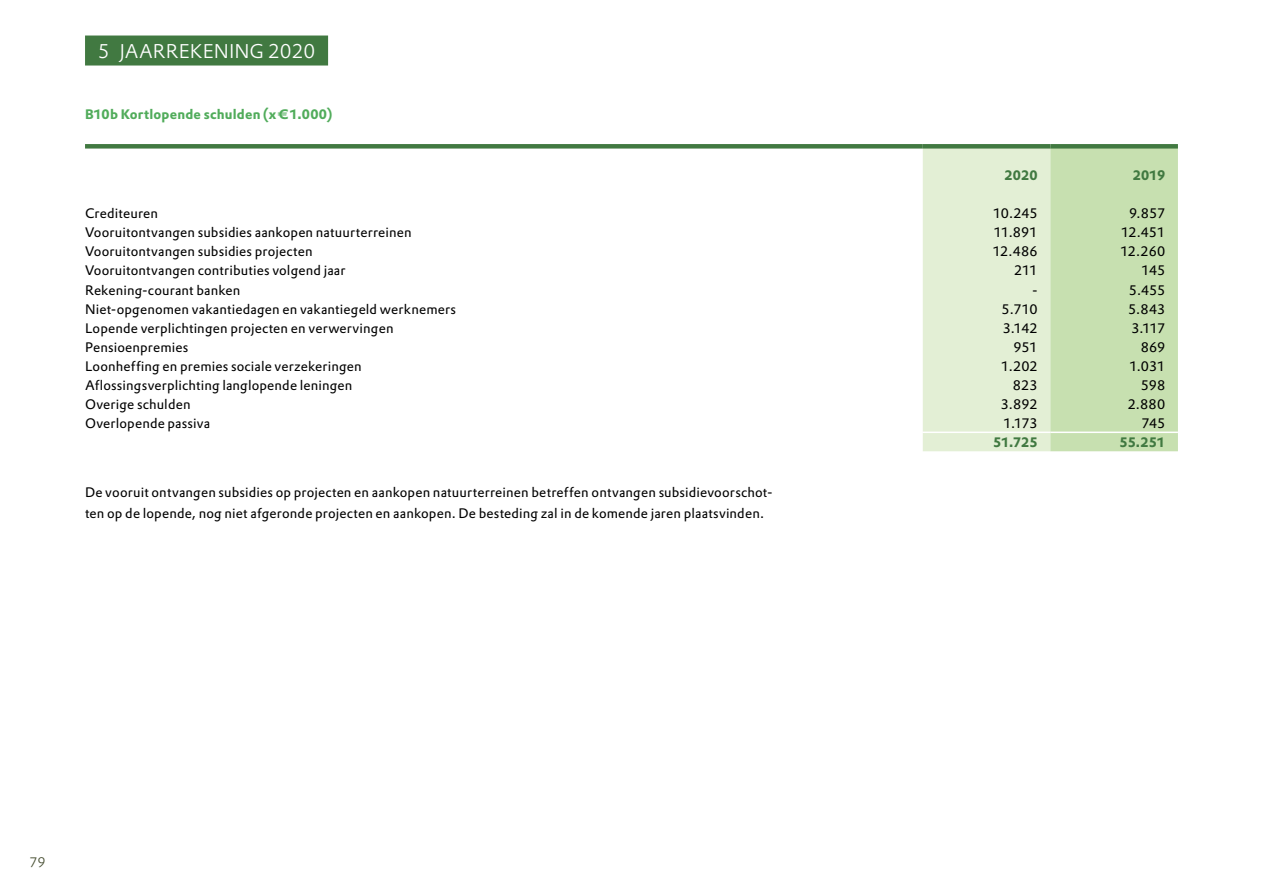
<style>
.page{position:relative;width:1263px;height:893px;background:#fff}
.page>*{position:absolute;margin:0;border:0;box-sizing:border-box;transform-origin:0 0}
.t1{font:300 19.5px "DTL Prokyon TOT";color:#fff}
.tabel_links{font:13.5px "DTL Prokyon TOT";letter-spacing:.01em;color:#000}
._03_Platte_tekst_2ko{font:13.5px/21px "DTL Prokyon TOT";letter-spacing:.01em;color:#000}
._02_Titel_tabel{font:700 13.5px "DTL Prokyon TOT";letter-spacing:.015em;color:#51ac5b}
._04_Tabel_groen_vet{font:700 13.5px "DTL Prokyon TOT";color:#417941}
.t2{font:300 13.5px "DTL Prokyon TOT";color:#464e31}
</style>
<div class="page">
<div style="left:85px;top:36px;width:243px;height:30px;background:#417941"></div>
<svg style="left:923px;top:149px;width:255px;height:302px"></svg>
<div style="left:85px;top:144px;width:838px;height:5px;background:#417941"></div>
<div style="left:923px;top:144px;width:127px;height:5px;background:#417941"></div>
<div style="left:1050px;top:144px;width:128px;height:5px;background:#417941"></div>
<hr style="left:923px;top:432px;width:127px;height:1px;background:#fff">
<hr style="left:1050px;top:432px;width:128px;height:1px;background:#fff">
<h1 class="t1" style="left:98px;top:39px;width:219px">5 JAARREKENING 2020</h1>
<p class="_02_Titel_tabel" style="left:85px;top:105px;width:249px">B10b Kortlopende schulden (x € 1.000)</p>
<p class="_04_Tabel_groen_vet" style="left:1004px;top:166px;width:35px">2020</p>
<p class="_04_Tabel_groen_vet" style="left:1133px;top:166px;width:34px">2019</p>
<p class="tabel_links" style="left:85px;top:205px;width:75px">Crediteuren</p>
<p class="tabel_links" style="left:993px;top:205px;width:46px">10.245</p>
<p class="tabel_links" style="left:1129px;top:205px;width:37px">9.857</p>
<p class="tabel_links" style="left:85px;top:224px;width:328px">Vooruitontvangen subsidies aankopen natuurterreinen</p>
<p class="tabel_links" style="left:994px;top:224px;width:45px">11.891</p>
<p class="tabel_links" style="left:1121px;top:224px;width:45px">12.451</p>
<p class="tabel_links" style="left:85px;top:243px;width:229px">Vooruitontvangen subsidies projecten</p>
<p class="tabel_links" style="left:993px;top:243px;width:46px">12.486</p>
<p class="tabel_links" style="left:1120px;top:243px;width:46px">12.260</p>
<p class="tabel_links" style="left:85px;top:262px;width:262px">Vooruitontvangen contributies volgend jaar</p>
<p class="tabel_links" style="left:1014px;top:262px;width:25px">211</p>
<p class="tabel_links" style="left:1141px;top:262px;width:25px">145</p>
<p class="tabel_links" style="left:85px;top:281px;width:157px">Rekening-courant banken</p>
<p class="tabel_links" style="left:1032px;top:281px;width:7px">-</p>
<p class="tabel_links" style="left:1129px;top:281px;width:38px">5.455</p>
<p class="tabel_links" style="left:85px;top:300px;width:373px">Niet-opgenomen vakantiedagen en vakantiegeld werknemers</p>
<p class="tabel_links" style="left:1002px;top:300px;width:37px">5.710</p>
<p class="tabel_links" style="left:1128px;top:300px;width:39px">5.843</p>
<p class="tabel_links" style="left:85px;top:319px;width:310px">Lopende verplichtingen projecten en verwervingen</p>
<p class="tabel_links" style="left:1003px;top:319px;width:36px">3.142</p>
<p class="tabel_links" style="left:1131px;top:319px;width:35px">3.117</p>
<p class="tabel_links" style="left:85px;top:338px;width:105px">Pensioenpremies</p>
<p class="tabel_links" style="left:1013px;top:338px;width:26px">951</p>
<p class="tabel_links" style="left:1141px;top:338px;width:26px">869</p>
<p class="tabel_links" style="left:85px;top:357px;width:278px">Loonheffing en premies sociale verzekeringen</p>
<p class="tabel_links" style="left:1001px;top:357px;width:38px">1.202</p>
<p class="tabel_links" style="left:1129px;top:357px;width:37px">1.031</p>
<p class="tabel_links" style="left:85px;top:377px;width:269px">Aflossingsverplichting langlopende leningen</p>
<p class="tabel_links" style="left:1013px;top:377px;width:26px">823</p>
<p class="tabel_links" style="left:1141px;top:377px;width:26px">598</p>
<p class="tabel_links" style="left:85px;top:396px;width:107px">Overige schulden</p>
<p class="tabel_links" style="left:1001px;top:396px;width:38px">3.892</p>
<p class="tabel_links" style="left:1128px;top:396px;width:39px">2.880</p>
<p class="tabel_links" style="left:85px;top:415px;width:127px">Overlopende passiva</p>
<p class="tabel_links" style="left:1004px;top:415px;width:35px">1.173</p>
<p class="tabel_links" style="left:1141px;top:415px;width:25px">745</p>
<p class="_04_Tabel_groen_vet" style="left:993px;top:433px;width:46px">51.725</p>
<p class="_04_Tabel_groen_vet" style="left:1119px;top:433px;width:47px">55.251</p>
<p class="_03_Platte_tekst_2ko" style="left:85px;top:481px;width:689px">De vooruit ontvangen subsidies op projecten en aankopen natuurterreinen betreffen ontvangen subsidievoorschot&shy;ten op de lopende, nog niet afgeronde projecten en aankopen. De besteding zal in de komende jaren plaatsvinden.</p>
<p class="t2" style="left:29px;top:854px;width:18px">79</p>
</div>
